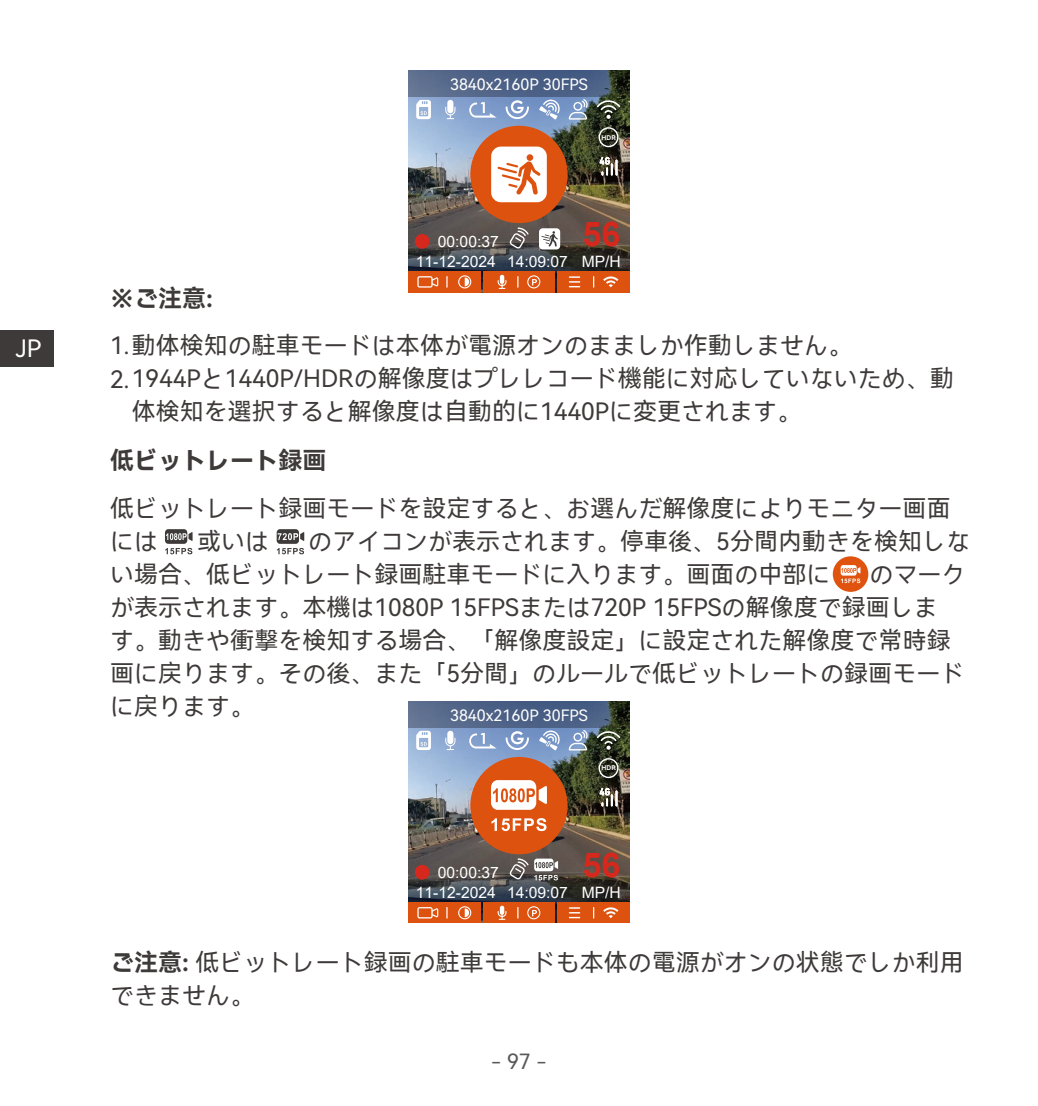
<style>
.page{position:relative;width:1038px;height:1106px;background:#fff}
.page>*{position:absolute;margin:0;border:0;box-sizing:border-box;transform-origin:0 0}
.t1{font:700 34.2px "Arial";color:#d6281d}
.t2{font:24px/33px "Harmony OS Sans SC";color:#3e3a39}
.t3{font:24px "Harmony OS Sans SC Bold";color:#3e3a39}
.t4{font:24px "Harmony OS Sans SC";color:#fff}
.t5{font:21px "Harmony OS Sans SC";color:#5a5858}
.t6{font:15.6px/20.4px "Arial";color:#fff}
.t7{font:15.6px "Harmony OS Sans SC";color:#fff}
.t8{font:6.6px "Harmony OS Sans SC Bold";color:#fff}
.s1{font-family:"Harmony OS Sans SC Bold"}
</style>
<div class="page">
<div style="left:0;top:330px;width:53px;height:37px;background:#3e3a39"></div>
<svg style="left:277px;top:529px;width:27px;height:25px"></svg>
<svg style="left:165px;top:529px;width:27px;height:25px"></svg>
<div style="left:832px;top:556px;width:36px;height:36px;background:#e0530e;border-radius:50%"></div>
<svg style="left:840px;top:565px;width:20px;height:18px"></svg>
<img style="left:408px;top:97px;width:221px;height:195px">
<div style="left:415px;top:234px;width:14px;height:15px;background:#d6281d;border-radius:7px"></div>
<svg style="left:510px;top:227px;width:18px;height:21px"></svg>
<svg style="left:408px;top:71px;width:221px;height:26px;background:#4c5f7d"></svg>
<div style="left:408px;top:272px;width:72px;height:20px;background:#de520f"></div>
<svg style="left:458px;top:275px;width:13px;height:13px"></svg>
<svg style="left:446px;top:276px;width:1px;height:12px"></svg>
<svg style="left:417px;top:276px;width:21px;height:11px"></svg>
<div style="left:483px;top:272px;width:72px;height:20px;background:#de520f"></div>
<svg style="left:497px;top:275px;width:9px;height:14px"></svg>
<svg style="left:517px;top:276px;width:1px;height:12px"></svg>
<svg style="left:527px;top:275px;width:13px;height:13px"></svg>
<div style="left:557px;top:272px;width:72px;height:20px;background:#de520f"></div>
<svg style="left:593px;top:276px;width:1px;height:12px"></svg>
<svg style="left:569px;top:276px;width:11px;height:11px"></svg>
<svg style="left:603px;top:276px;width:15px;height:11px"></svg>
<svg style="left:416px;top:100px;width:15px;height:19px"></svg>
<svg style="left:597px;top:100px;width:23px;height:19px"></svg>
<svg style="left:568px;top:99px;width:19px;height:21px"></svg>
<svg style="left:539px;top:100px;width:21px;height:19px"></svg>
<svg style="left:505px;top:100px;width:24px;height:19px"></svg>
<svg style="left:469px;top:102px;width:27px;height:16px"></svg>
<div style="left:447px;top:100px;width:6px;height:13px;background:#fff;border-radius:3px"></div>
<svg style="left:445px;top:107px;width:10px;height:12px"></svg>
<div style="left:598px;top:127px;width:20px;height:20px;border:1px solid #fff;border-radius:50%"></div>
<svg style="left:599px;top:157px;width:18px;height:18px"></svg>
<svg style="left:539px;top:228px;width:21px;height:21px"></svg>
<div style="left:470px;top:126px;width:97px;height:97px;background:#de520f;border-radius:49px"></div>
<svg style="left:491px;top:147px;width:56px;height:55px;background:#f8dccf"></svg>
<img style="left:408px;top:727px;width:221px;height:196px">
<div style="left:415px;top:864px;width:14px;height:15px;background:#d6281d;border-radius:7px"></div>
<svg style="left:510px;top:858px;width:18px;height:21px"></svg>
<svg style="left:408px;top:701px;width:221px;height:26px;background:#4b5e7d"></svg>
<div style="left:408px;top:902px;width:72px;height:21px;background:#de520f"></div>
<svg style="left:458px;top:906px;width:13px;height:13px"></svg>
<svg style="left:417px;top:907px;width:21px;height:11px"></svg>
<div style="left:483px;top:902px;width:72px;height:21px;background:#de520f"></div>
<svg style="left:497px;top:905px;width:9px;height:14px"></svg>
<svg style="left:527px;top:906px;width:13px;height:13px"></svg>
<div style="left:557px;top:902px;width:72px;height:21px;background:#de520f"></div>
<svg style="left:569px;top:907px;width:11px;height:11px"></svg>
<svg style="left:603px;top:907px;width:15px;height:11px"></svg>
<svg style="left:416px;top:730px;width:15px;height:20px"></svg>
<svg style="left:597px;top:731px;width:23px;height:19px"></svg>
<svg style="left:568px;top:730px;width:19px;height:20px"></svg>
<svg style="left:539px;top:730px;width:21px;height:20px"></svg>
<svg style="left:505px;top:731px;width:24px;height:19px"></svg>
<svg style="left:469px;top:733px;width:27px;height:15px"></svg>
<div style="left:447px;top:730px;width:6px;height:14px;background:#fff;border-radius:3px"></div>
<svg style="left:445px;top:737px;width:10px;height:13px"></svg>
<div style="left:598px;top:758px;width:20px;height:20px;border:1px solid #fff;border-radius:50%"></div>
<svg style="left:599px;top:788px;width:18px;height:18px"></svg>
<div style="left:470px;top:757px;width:97px;height:97px;background:#de520f;border-radius:49px"></div>
<svg style="left:491px;top:818px;width:55px;height:13px"></svg>
<svg style="left:491px;top:780px;width:56px;height:29px"></svg>
<svg style="left:534px;top:858px;width:24px;height:22px"></svg>
<p class="t4" style="left:16px;top:332px;width:27px">JP</p>
<p class="t7" style="left:450px;top:73px;width:139px">3840x2160P 30FPS</p>
<p class="t8" style="left:601px;top:133px;width:16px">HDR</p>
<p class="t3" style="left:110px;top:281px;width:104px">※ご注意:</p>
<p class="t6" style="left:416px;top:231px;width:154px;text-indent:22px">00:00:37<br>11-12-2024 14:09:07</p>
<h1 class="t1" style="left:582px;top:210px;width:39px">56</h1>
<p class="t6" style="left:581px;top:251px;width:41px">MP/H</p>
<p class="t2" style="left:110px;top:328px;width:743px">1.動体検知の駐車モードは本体が電源オンのまましか作動しません。</p>
<p class="t2" style="left:110px;top:361px;width:845px">2.1944Pと1440P/HDRの解像度はプレレコード機能に対応していないため、動</p>
<p class="t2" style="left:132px;top:394px;width:670px">体検知を選択すると解像度は自動的に1440Pに変更されます。</p>
<p class="t3" style="left:110px;top:443px;width:218px">低ビットレート録画</p>
<p class="t2" style="left:110px;top:490px;width:842px">低ビットレート録画モードを設定すると、お選んだ解像度によりモニター画面には</p>
<p class="t2" style="left:110px;top:523px;width:861px;text-indent:198px">のアイコンが表示されます。停車後、5分間内動きを検知しない場合、低ビットレート録画駐車モードに入ります。画面の中部に</p>
<p class="t2" style="left:197px;top:523px;width:73px">或いは</p>
<p class="t2" style="left:110px;top:556px;width:856px;text-indent:759px">のマークが表示されます。本機は1080P 15FPSまたは720P 15FPSの解像度で録画します。動きや衝撃を検知する場合、「解像度設定」に設定された解像度で常時録画に戻ります。その後、また「5分間」のルールで低ビットレートの録画モードに戻ります。</p>
<p class="t7" style="left:450px;top:704px;width:139px">3840x2160P 30FPS</p>
<p class="t8" style="left:601px;top:763px;width:16px">HDR</p>
<p class="t6" style="left:416px;top:862px;width:154px;text-indent:22px">00:00:37<br>11-12-2024 14:09:07</p>
<h1 class="t1" style="left:582px;top:840px;width:39px">56</h1>
<p class="t6" style="left:581px;top:882px;width:41px">MP/H</p>
<p class="t2" style="left:110px;top:945px;width:855px"><span class="s1">ご注意:</span> 低ビットレート録画の駐車モードも本体の電源がオンの状態でしか利用できません。</p>
<p class="t5" style="left:491px;top:1047px;width:57px">- 97 -</p>
</div>
